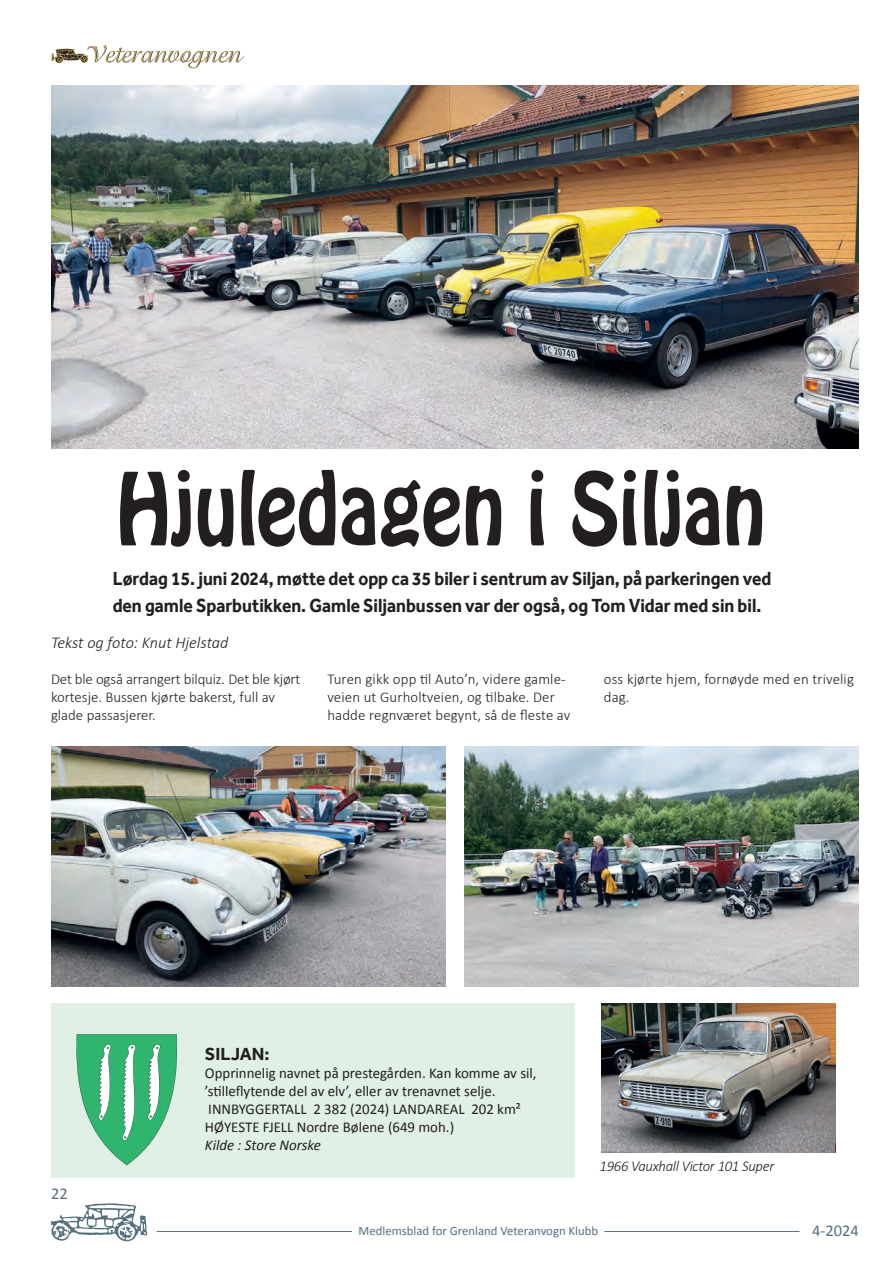
<style>
.page{position:relative;width:893px;height:1263px;background:#fff}
.page>*{position:absolute;margin:0;border:0;box-sizing:border-box;transform-origin:0 0}
.t1{font:88.5px "Hobo Std";color:#231f20;scale:.87 1}
.t2{font:700 19.5px/27px "Effra";color:#231f20;scale:.9 1}
.t3{font:700 18px "Effra";color:#231f20}
.t4{font:italic 300 16.5px "Calibri";color:#231f20}
.t5{font:16.5px "Calibri";color:#56717d}
.t6{font:300 15px/18px "Calibri";color:#231f20}
.t7{font:15px/18px "Calibri";color:#231f20}
.t8{font:italic 300 15px "Calibri";letter-spacing:-.02em;color:#231f20}
.t9{font:italic 15px "Calibri";color:#231f20}
.t10{font:12.75px "Calibri";color:#56717d}
</style>
<div class="page">
<img style="left:51px;top:85px;width:808px;height:363px">
<div style="left:51px;top:1003px;width:523px;height:175px;background:#e1f0e4"></div>
<img style="left:601px;top:1003px;width:235px;height:149px">
<img style="left:51px;top:746px;width:394px;height:240px">
<img style="left:465px;top:746px;width:394px;height:240px">
<svg style="left:51px;top:45px;width:193px;height:23px"></svg>
<svg style="left:51px;top:1203px;width:96px;height:39px"></svg>
<hr style="left:157px;top:1231px;width:195px;height:1px;background:#56717d">
<hr style="left:604px;top:1231px;width:195px;height:1px;background:#56717d">
<svg style="left:76px;top:1034px;width:102px;height:131px"></svg>
<h1 class="t1" style="left:116px;top:448px;width:748px">Hjuledagen i Siljan</h1>
<h2 class="t2" style="left:113px;top:565px;width:733px">Lørdag 15. juni 2024, møtte det opp ca 35 biler i sentrum av Siljan, på parkeringen ved den gamle Sparbutikken. Gamle Siljanbussen var der også, og Tom Vidar med sin bil.</h2>
<p class="t4" style="left:51px;top:632px;width:179px">Tekst og foto: Knut Hjelstad</p>
<p class="t6" style="left:51px;top:669px;width:251px">Det ble også arrangert bilquiz. Det ble kjørt kortesje. Bussen kjørte bakerst, full av glade passasjerer.</p>
<p class="t6" style="left:327px;top:669px;width:244px">Turen gikk opp til Auto’n, videre gamle&shy;veien ut Gurholtveien, og tilbake. Der hadde regnværet begynt, så de fleste av</p>
<p class="t6" style="left:604px;top:669px;width:252px">oss kjørte hjem, fornøyde med en trivelig dag.</p>
<p class="t5" style="left:51px;top:1183px;width:18px">22</p>
<p class="t3" style="left:205px;top:1043px;width:66px">SILJAN:</p>
<p class="t7" style="left:205px;top:1064px;width:333px">Opprinnelig navnet på prestegården. Kan komme av sil, ’stilleflytende del av elv’, eller av trenavnet selje.<br>INNBYGGERTALL 2 382 (2024) LANDAREAL 202 km²<br>HØYESTE FJELL Nordre Bølene (649 moh.)</p>
<p class="t9" style="left:205px;top:1135px;width:118px">Kilde : Store Norske</p>
<p class="t8" style="left:600px;top:1156px;width:176px">1966 Vauxhall Victor 101 Super</p>
<p class="t10" style="left:358px;top:1222px;width:241px">Medlemsblad for Grenland Veteranvogn Klubb</p>
<p class="t5" style="left:812px;top:1220px;width:48px">4-2024</p>
</div>
